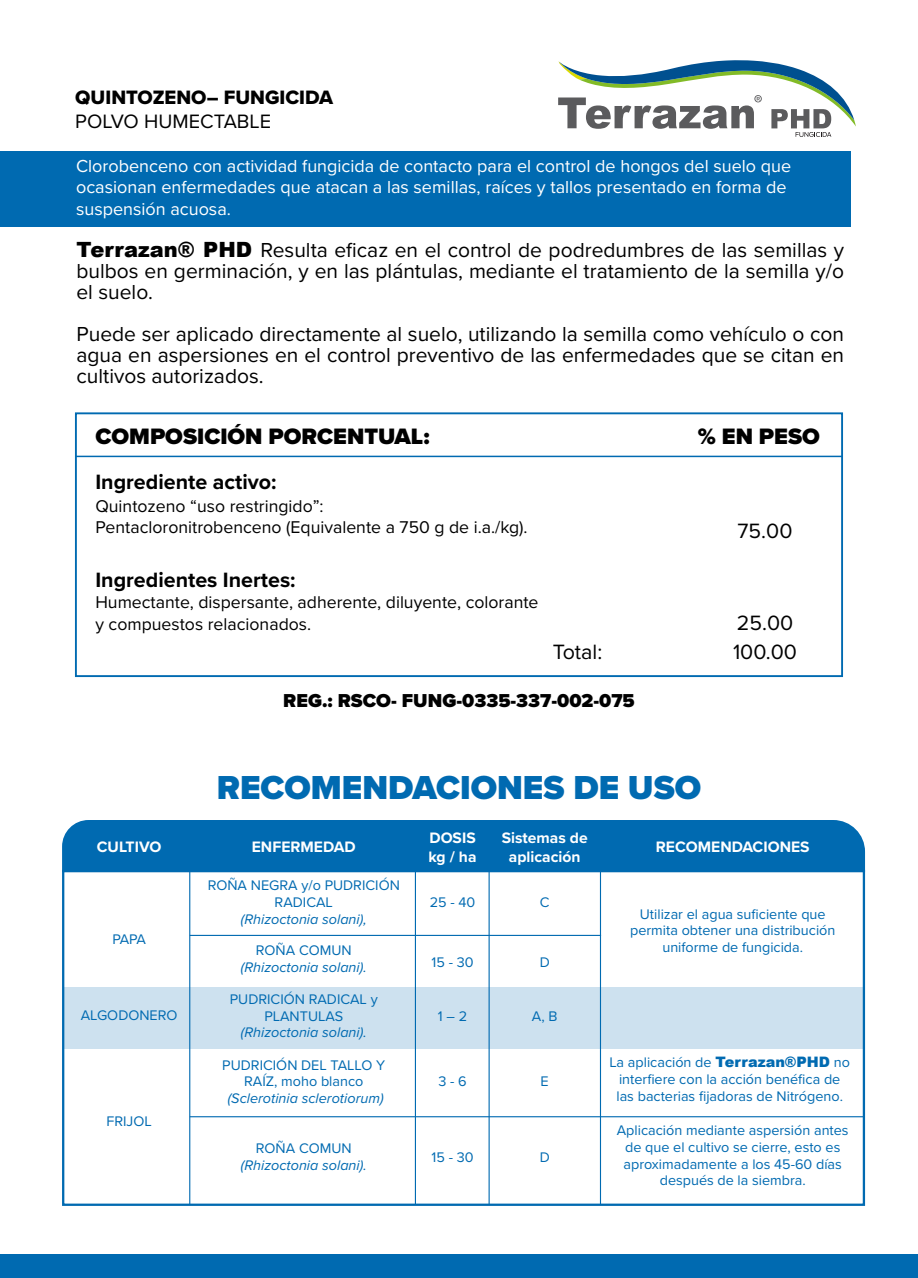
<style>
.page{position:relative;width:918px;height:1278px;background:#fff}
.page>*{position:absolute;margin:0;border:0;box-sizing:border-box;transform-origin:0 0}
.t1{font:900 34.5px "Proxima Nova";color:#006ab1}
.t2{font:900 23.1px "Proxima Nova";color:#000}
.t3{font:700 21.45px "Proxima Nova";color:#000}
.t4{font:21.45px/29.4px "Proxima Nova";color:#000}
.t5{font:21px/21px "Proxima Nova";color:#000;text-align:justify}
.t6{font:20.1px "Proxima Nova Extrabld";color:#000}
.t7{font:20.1px "Proxima Nova";color:#000}
.t8{font:900 19.35px "Proxima Nova";color:#000}
.t9{font:18px/21.6px "Proxima Nova";color:#fff}
.t10{font:17.7px/21.1px "Proxima Nova";color:#000}
.t11{font:700 15.6px/18.8px "Proxima Nova";color:#fff}
.t12{font:14.4px/16.6px "Proxima Nova";color:#006ab1;text-align:center}
.t13{font:italic 14.4px "Proxima Nova";color:#006ab1}
.s1{font-family:"Arial";font-weight:900}
</style>
<div class="page">
<div style="left:0;top:1253px;width:918px;height:24px;background:#006ab1"></div>
<div style="left:63px;top:986px;width:801px;height:62px;background:#cde1ef"></div>
<div style="left:0;top:152px;width:851px;height:75px;background:#006ab1"></div>
<div style="left:62px;top:820px;width:804px;height:53px;background:#006ab1"></div>
<div style="left:62px;top:869px;width:803px;height:336px;border:2px solid #006ab1"></div>
<div style="left:75px;top:412px;width:768px;height:265px;border:2px solid #006ab1"></div>
<hr style="left:76px;top:455px;width:766px;height:2px;background:#006ab1">
<hr style="left:415px;top:870px;width:1px;height:334px;background:#006ab1">
<hr style="left:489px;top:870px;width:1px;height:334px;background:#006ab1">
<hr style="left:600px;top:870px;width:1px;height:334px;background:#006ab1">
<hr style="left:189px;top:870px;width:1px;height:334px;background:#006ab1">
<svg style="left:558px;top:60px;width:298px;height:77px"></svg>
<hr style="left:190px;top:934px;width:411px;height:1px;background:#006ab1">
<hr style="left:190px;top:1115px;width:674px;height:1px;background:#006ab1">
<h3 class="t6" style="left:75px;top:82px;width:259px">QUINTOZENO– FUNGICIDA</h3>
<h3 class="t7" style="left:75px;top:106px;width:197px">POLVO HUMECTABLE</h3>
<p class="t9" style="left:76px;top:154px;width:717px">Clorobenceno con actividad fungicida de contacto para el control de hongos del suelo que ocasionan enfermedades que atacan a las semillas, raíces y tallos presentado en forma de suspensión acuosa.</p>
<h3 class="t5" style="left:76px;top:239px;width:769px"><span class="s1">Terrazan® PHD</span> Resulta eficaz en el control de podredumbres de las semillas y bulbos en germinación, y en las plántulas, mediante el tratamiento de la semilla y/o el suelo.</h3>
<h3 class="t5" style="left:76px;top:323px;width:769px">Puede ser aplicado directamente al suelo, utilizando la semilla como vehículo o con agua en aspersiones en el control preventivo de las enfermedades que se citan en cultivos autorizados.</h3>
<h2 class="t2" style="left:95px;top:419px;width:336px">COMPOSICIÓN PORCENTUAL:</h2>
<h3 class="t3" style="left:95px;top:465px;width:183px">Ingrediente activo:</h3>
<p class="t10" style="left:95px;top:494px;width:434px">Quintozeno “uso restringido”:<br>Pentacloronitrobenceno (Equivalente a 750 g de i.a./kg).</p>
<h3 class="t3" style="left:95px;top:564px;width:202px">Ingredientes Inertes:</h3>
<p class="t10" style="left:95px;top:591px;width:445px">Humectante, dispersante, adherente, diluyente, colorante y compuestos relacionados.</p>
<h3 class="t4" style="left:553px;top:636px;width:51px">Total:</h3>
<h3 class="t8" style="left:283px;top:686px;width:353px">REG.: RSCO- FUNG-0335-337-002-075</h3>
<h2 class="t2" style="left:698px;top:419px;width:123px">% EN PESO</h2>
<h3 class="t4" style="left:738px;top:515px;width:56px">75.00</h3>
<h3 class="t4" style="left:733px;top:606px;width:66px">25.00<br>100.00</h3>
<p class="t11" style="left:97px;top:837px;width:66px">CULTIVO</p>
<p class="t12" style="left:112px;top:929px;width:35px">PAPA</p>
<p class="t12" style="left:81px;top:1006px;width:98px">ALGODONERO</p>
<p class="t12" style="left:106px;top:1111px;width:47px">FRIJOL</p>
<h1 class="t1" style="left:217px;top:761px;width:486px">RECOMENDACIONES DE USO</h1>
<p class="t11" style="left:252px;top:837px;width:105px">ENFERMEDAD</p>
<p class="t11" style="left:429px;top:827px;width:49px">DOSIS kg / ha</p>
<p class="t11" style="left:502px;top:827px;width:87px;text-align:center">Sistemas de aplicación</p>
<p class="t11" style="left:656px;top:837px;width:155px">RECOMENDACIONES</p>
<p class="t12" style="left:208px;top:876px;width:194px">ROÑA NEGRA y/o PUDRICIÓN<br>RADICAL</p>
<p class="t13" style="left:241px;top:908px;width:127px">(Rhizoctonia solani),</p>
<p class="t12" style="left:256px;top:941px;width:97px">ROÑA COMUN</p>
<p class="t13" style="left:241px;top:956px;width:127px">(Rhizoctonia solani).</p>
<p class="t12" style="left:230px;top:989px;width:149px">PUDRICIÓN RADICAL y<br>PLANTULAS</p>
<p class="t13" style="left:241px;top:1021px;width:127px">(Rhizoctonia solani).</p>
<p class="t12" style="left:540px;top:892px;width:11px">C</p>
<p class="t12" style="left:430px;top:892px;width:47px">25 - 40</p>
<p class="t12" style="left:630px;top:904px;width:207px">Utilizar el agua suficiente que permita obtener una distribución uniforme de fungicida.</p>
<p class="t12" style="left:432px;top:953px;width:43px">15 - 30</p>
<p class="t12" style="left:540px;top:953px;width:12px">D</p>
<p class="t12" style="left:438px;top:1007px;width:31px">1 – 2</p>
<p class="t12" style="left:532px;top:1007px;width:27px">A, B</p>
<p class="t12" style="left:222px;top:1055px;width:164px">PUDRICIÓN DEL TALLO Y<br>RAÍZ, moho blanco</p>
<p class="t13" style="left:228px;top:1087px;width:157px">(Sclerotinia sclerotiorum)</p>
<p class="t12" style="left:256px;top:1138px;width:97px">ROÑA COMUN</p>
<p class="t13" style="left:241px;top:1153px;width:127px">(Rhizoctonia solani).</p>
<p class="t12" style="left:438px;top:1071px;width:30px">3 - 6</p>
<p class="t12" style="left:432px;top:1147px;width:43px">15 - 30</p>
<p class="t12" style="left:541px;top:1071px;width:10px">E</p>
<p class="t12" style="left:540px;top:1147px;width:12px">D</p>
<p class="t12" style="left:610px;top:1053px;width:242px">La aplicación de <span class="s1">Terrazan®PHD</span> no interfiere con la acción benéfica de las bacterias fijadoras de Nitrógeno.</p>
<p class="t12" style="left:617px;top:1121px;width:233px">Aplicación mediante aspersión antes de que el cultivo se cierre, esto es aproximadamente a los 45-60 días después de la siembra.</p>
</div>
